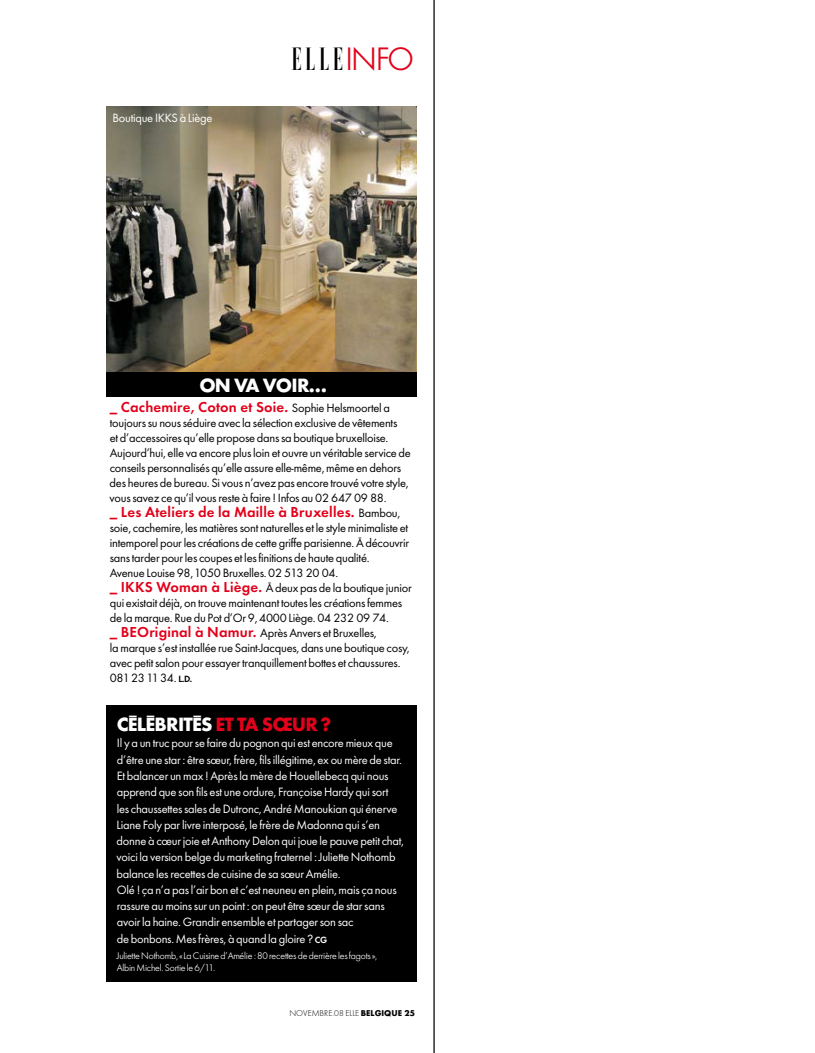
<style>
.page{position:relative;width:815px;height:1053px;background:#fff}
.page>*{position:absolute;margin:0;border:0;box-sizing:border-box;transform-origin:0 0}
.t1{font:28.75px "Ellelogo";color:#000}
.t2{font:700 20px "Elle Gabor";letter-spacing:-.04em;color:#fff}
.t3{font:600 15px "Elle Gabor";letter-spacing:.01em;color:#e2001a}
.t4{font:12.5px/15px "Elle Gabor";letter-spacing:-.02em;color:#000}
.t5{font:12.5px/16.2px "Elle Gabor";letter-spacing:-.02em;color:#fff}
.t6{font:10px/12.5px "Elle Gabor Text";letter-spacing:-.02em;color:#fff}
.t7{font:300 8.75px "Elle Gabor";color:#000}
.s1{font-family:"Elle Gabor Text";font-size:33.75px;color:#e2001a}
.s2{font-weight:400;font-size:12.5px;color:#000}
.s3{font-weight:600;font-size:15px;color:#e2001a}
.s4{font-weight:600;font-size:9.38px}
.s5{color:#e2001a}
.s6{font-weight:700}
</style>
<div class="page">
<hr style="left:433px;top:0;width:2px;height:1052px;background:#000">
<div style="left:106px;top:705px;width:310px;height:276px;background:#000"></div>
<img style="left:106px;top:106px;width:310px;height:266px">
<div style="left:106px;top:372px;width:310px;height:25px;background:#000"></div>
<p class="t5" style="left:112px;top:110px;width:102px">Boutique IKKS à Liège</p>
<h1 class="t1" style="left:291px;top:43px;width:126px">elle<span class="s1">INFO</span></h1>
<h2 class="t2" style="left:199px;top:373px;width:129px">ON VA VOIR…</h2>
<p class="t3" style="left:110px;top:398px;width:282px">_ Cachemire, Coton et Soie. <span class="s2">SophieHelsmoortel a</span></p>
<p class="t4" style="left:110px;top:415px;width:303px">toujourssu nousséduire avec la sélection exclusive de vêtements<br>et d’accessoires qu’elle propose danssa boutique bruxelloise.<br>Aujourd’hui, elle va encore plusloin et ouvre un véritable service de conseils personnalisés qu’elle assure elle-même,même en dehors des heures de bureau. Si vous n’avez pas encore trouvé votre style, voussavez ce qu’il vousreste à faire !Infos au 02 647 09 88.</p>
<p class="t3" style="left:110px;top:503px;width:292px">_ Les Ateliers de la Maille à Bruxelles. <span class="s2">Bambou,</span></p>
<p class="t4" style="left:110px;top:520px;width:303px">soie, cachemire, les matièressont naturelles et le styleminimaliste et intemporel pourles créations de cette griffe parisienne.À découvrir sanstarder pourles coupes et les finitions de haute qualité.<br>Avenue Louise98, 1050Bruxelles.02 513 20 04.<br><span class="s3">_ IKKS Woman à Liège.</span> À deux pas de la boutique junior qui existait déjà, on trouvemaintenant toutesles créationsfemmes de lamarque. Rue du Pot d’Or9,4000Liège.04 232 09 74.<br><span class="s3">_ BEOriginal à N amur.</span> AprèsAnvers et Bruxelles,<br>la marque s’est installée rue Saint-Jacques,dans une boutique cosy, avec petitsalon pour essayertranquillementbottes et chaussures.<br>081 23 11 34. <span class="s4">L.D.</span></p>
<h2 class="t2" style="left:117px;top:712px;width:216px">CÉLÈBRITÉS <span class="s5">ET TA SŒUR?</span></h2>
<p class="t5" style="left:117px;top:735px;width:289px">Il y a un truc pourse faire du pognon qui est encoremieux que d’être une star : être sœur, frère, filsillégitime, ex ou mère de star.<br>Et balancer un max !Aprèsla mère de Houellebecq qui nous apprend que son fils est une ordure, FrançoiseHardy quisort<br>les chaussettessales de Dutronc,AndréManoukian qui énerve Liane Foly parlivre interposé, le frère deMadonna qui s’en donne à cœurjoie etAnthonyDelon qui joue le pauve petit chat, voici la version belge dumarketing fraternel :Juliette Nothomb balance les recettes de cuisine de sa sœurAmélie.<br>Olé ! ça n’a pas l’air bon et c’est neuneu en plein, mais ça nous rassure aumoinssur un point : on peut être sœur de starsans avoirla haine.Grandir ensemble et partagerson sac<br>de bonbons.Mes frères, à quand la gloire ? <span class="s4">CG</span></p>
<p class="t6" style="left:117px;top:949px;width:262px">Juliette Nothomb, «La Cuisine d’Amélie: 80 recettes de derrière les fagots»,<br>Albin Michel. Sortie le 6/11.</p>
<p class="t7" style="left:289px;top:1008px;width:7px">NOV</p>
<p class="t7" style="left:308px;top:1008px;width:109px">EM BRE.08 ELLE <span class="s6">BELGIQUE 25</span></p>
</div>
